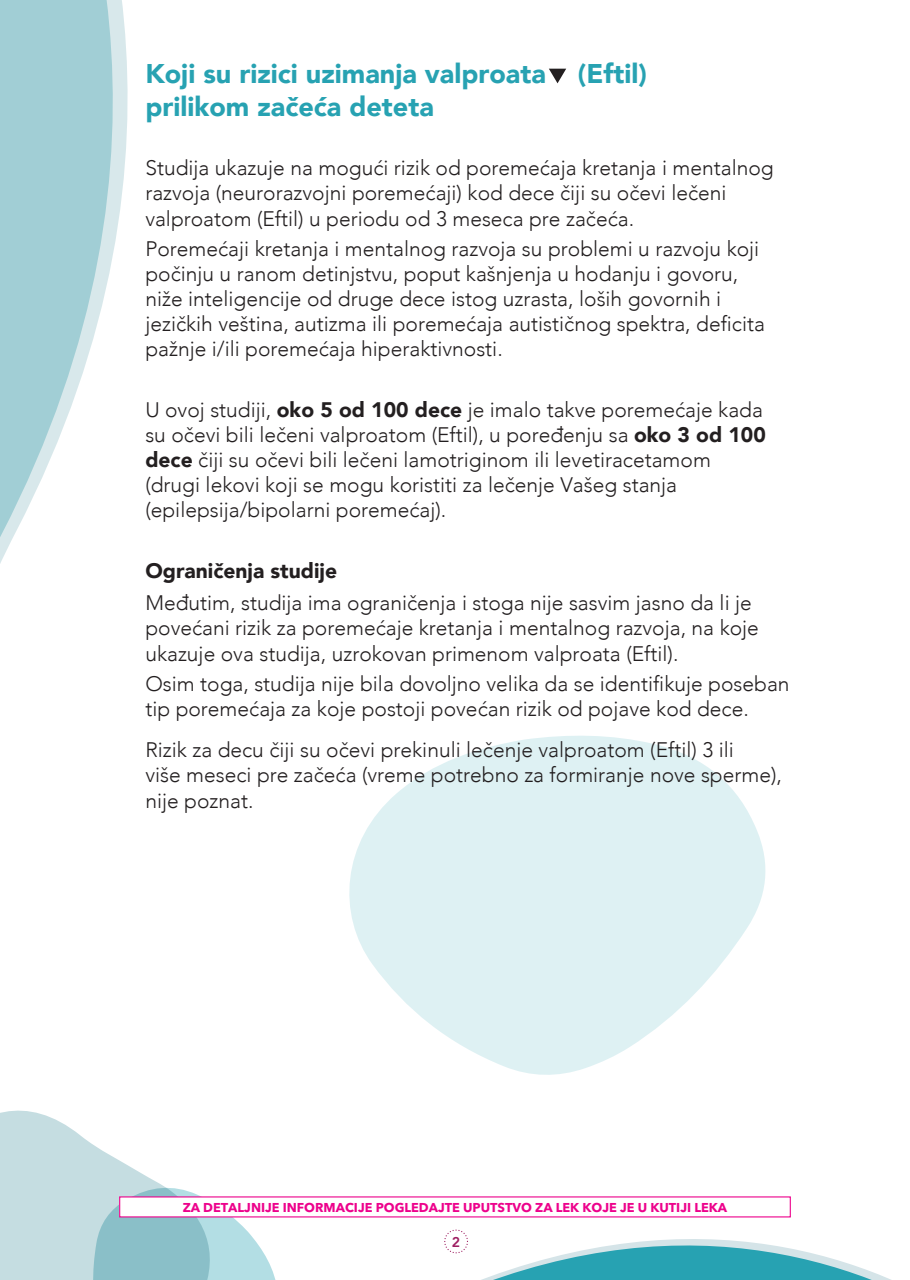
<style>
.page{position:relative;width:910px;height:1280px;background:#fff}
.page>*{position:absolute;margin:0;border:0;box-sizing:border-box;transform-origin:0 0}
.t1{font:900 27px/32.4px "Avenir";color:#27a2b2}
.t2{font:300 21px/25.2px "Avenir";color:#231f20}
.t3{font:900 21px "Avenir";color:#231f20}
.t4{font:800 14.1px "Avenir";color:#9e1f62}
.t5{font:700 12.75px "Avenir Next LT Pro";color:#ed028c}
.s1{font-weight:900}
</style>
<div class="page">
<svg style="left:349px;top:735px;width:417px;height:340px;fill:#def1f3"></svg>
<svg style="left:114px;top:0;width:14px;height:247px;fill:#d8e8eb"></svg>
<svg style="left:0;top:0;width:114px;height:564px;fill:#a1ced5"></svg>
<svg style="left:282px;top:1217px;width:598px;height:63px"></svg>
<svg style="left:0;top:1110px;width:282px;height:170px"></svg>
<svg style="left:880px;top:1275px;width:11px;height:5px"></svg>
<svg style="left:549px;top:69px;width:17px;height:14px"></svg>
<svg style="left:444px;top:1229px;width:24px;height:24px"></svg>
<div style="left:120px;top:1197px;width:670px;height:20px;background:#fff"></div>
<p class="t1" style="left:145px;top:57px;width:503px">Koji su rizici uzimanja valproata (Eftil) prilikom začeća deteta</p>
<p class="t2" style="left:145px;top:155px;width:630px">Studija ukazuje na mogući rizik od poremećaja kretanja i mentalnog razvoja (neurorazvojni poremećaji) kod dece čiji su očevi lečeni valproatom (Eftil) u periodu od 3 meseca pre začeća.</p>
<p class="t2" style="left:145px;top:236px;width:621px">Poremećaji kretanja i mentalnog razvoja su problemi u razvoju koji počinju u ranom detinjstvu, poput kašnjenja u hodanju i govoru, niže inteligencije od druge dece istog uzrasta, loših govornih i jezičkih veština, autizma ili poremećaja autističnog spektra, deficita pažnje i/ili poremećaja hiperaktivnosti.</p>
<p class="t2" style="left:145px;top:397px;width:622px">U ovoj studiji, <span class="s1">oko 5 od 100 dece</span> je imalo takve poremećaje kada su očevi bili lečeni valproatom (Eftil), u poređenju sa <span class="s1">oko 3 od 100 dece</span> čiji su očevi bili lečeni lamotriginom ili levetiracetamom (drugi lekovi koji se mogu koristiti za lečenje Vašeg stanja (epilepsija/bipolarni poremećaj).</p>
<p class="t3" style="left:145px;top:552px;width:193px">Ograničenja studije</p>
<p class="t2" style="left:145px;top:590px;width:615px">Međutim, studija ima ograničenja i stoga nije sasvim jasno da li je povećani rizik za poremećaje kretanja i mentalnog razvoja, na koje ukazuje ova studija, uzrokovan primenom valproata (Eftil).</p>
<p class="t2" style="left:145px;top:671px;width:646px">Osim toga, studija nije bila dovoljno velika da se identifikuje poseban tip poremećaja za koje postoji povećan rizik od pojave kod dece.</p>
<p class="t2" style="left:145px;top:737px;width:638px">Rizik za decu čiji su očevi prekinuli lečenje valproatom (Eftil) 3 ili<br>više meseci pre začeća (vreme potrebno za formiranje nove sperme), nije poznat.</p>
<p class="t5" style="left:183px;top:1199px;width:546px">ZA DETALJNIJE INFORMACIJE POGLEDAJTE UPUTSTVO ZA LEK KOJE JE U KUTIJI LEKA</p>
<p class="t4" style="left:452px;top:1231px;width:10px">2</p>
</div>
